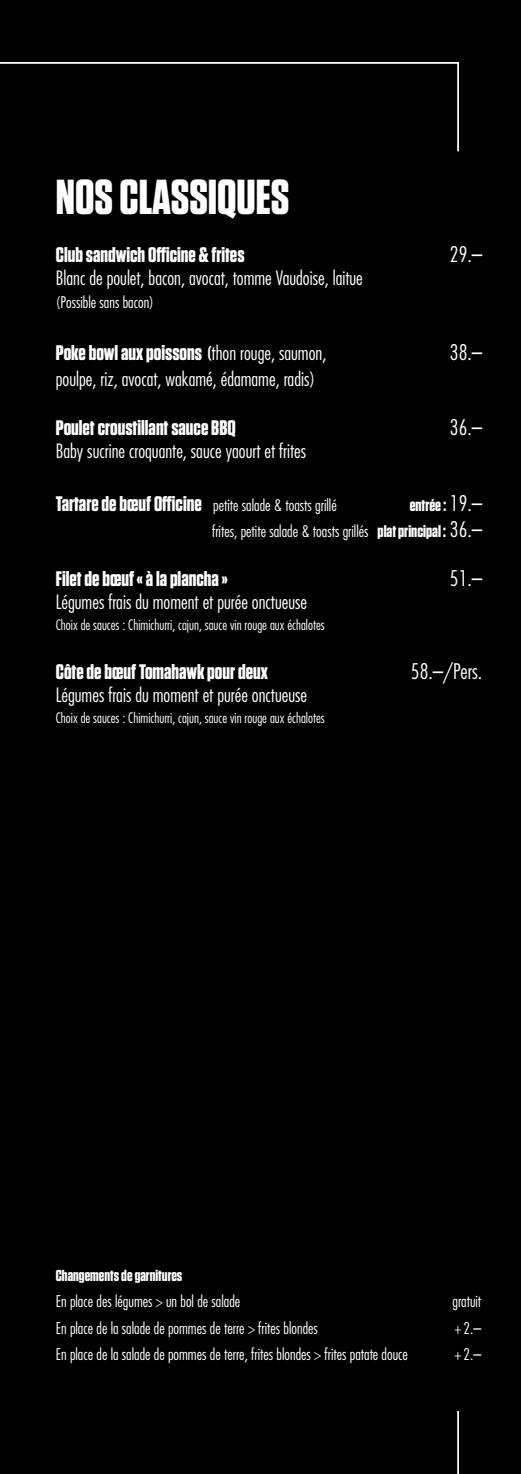
<style>
.page{position:relative;width:521px;height:1474px;background:#fff}
.page>*{position:absolute;margin:0;border:0;box-sizing:border-box;transform-origin:0 0}
.t1{font:700 49px "Tungsten";color:#fff}
.t2{font:700 21px "Tungsten";color:#fff}
.t3{font:300 condensed 21px "Futura";color:#fff}
.t4{font:300 condensed 19.25px "Futura";color:#fff}
.t5{font:700 16.62px "Tungsten";color:#fff}
.t6{font:300 condensed 15.75px "Futura";color:#fff}
.t7{font:700 15.75px "Tungsten";color:#fff}
.t8{font:300 condensed 14px "Futura";color:#fff}
.s1{font-size:19.25px}
.s2{font-family:"Futura";font-weight:300;font-stretch:condensed;font-size:19.25px}
.s3{font-family:"Tungsten";font-weight:700;font-stretch:normal;font-size:21px}
.s4{font-family:"Futura";font-weight:300;font-stretch:condensed;font-size:21px}
.s5{font-family:"Tungsten";font-weight:700;font-stretch:normal;font-size:16.62px}
.s6{font-size:21px}
</style>
<div class="page">
<div style="left:0;top:0;width:521px;height:1473px;background:#000"></div>
<svg style="left:0;top:62px;width:459px;height:90px"></svg>
<hr style="left:457px;top:1410px;width:2px;height:63px;background:#fff">
<h1 class="t1" style="left:56px;top:170px;width:217px">NOS CLASSIQUES</h1>
<h2 class="t2" style="left:56px;top:243px;width:190px">Club sandwich Officine &amp; frites</h2>
<h2 class="t3" style="left:450px;top:242px;width:34px">29.–</h2>
<p class="t4" style="left:56px;top:266px;width:308px">Blanc de poulet, bacon, avocat, tomme Vaudoise, laitue</p>
<p class="t6" style="left:56px;top:292px;width:100px">(Possible sans bacon)</p>
<h2 class="t2" style="left:56px;top:341px;width:272px">Poke bowl aux poissons <span class="s1">(</span><span class="s2">thon rouge, saumon,</span></h2>
<h2 class="t3" style="left:450px;top:340px;width:34px">38.–</h2>
<p class="t4" style="left:56px;top:368px;width:261px">poulpe, riz, avocat, wakamé, édamame, radis)</p>
<h2 class="t2" style="left:56px;top:417px;width:181px">Poulet croustillant sauce BBQ</h2>
<h2 class="t3" style="left:450px;top:415px;width:34px">36.–</h2>
<p class="t4" style="left:56px;top:439px;width:252px">Baby sucrine croquante, sauce yaourt et frites</p>
<p class="t6" style="left:56px;top:495px;width:282px"><span class="s3">Tartare de bœuf Officine</span> petite salade &amp; toasts grillé</p>
<p class="t5" style="left:410px;top:496px;width:74px">entrée : <span class="s4">19.–</span></p>
<p class="t6" style="left:212px;top:522px;width:272px">frites, petite salade &amp; toasts grillés <span class="s5">plat principal :</span> <span class="s6">36.–</span></p>
<h2 class="t2" style="left:56px;top:567px;width:173px">Filet de bœuf « à la plancha »</h2>
<h2 class="t3" style="left:450px;top:566px;width:34px">51.–</h2>
<p class="t4" style="left:56px;top:590px;width:253px">Légumes frais du moment et purée onctueuse</p>
<p class="t8" style="left:56px;top:616px;width:270px">Choix de sauces : Chimichurri, cajun, sauce vin rouge aux échalotes</p>
<h2 class="t2" style="left:56px;top:660px;width:214px">Côte de bœuf Tomahawk pour deux</h2>
<h2 class="t3" style="left:411px;top:658px;width:73px">58.–/Pers.</h2>
<p class="t4" style="left:56px;top:683px;width:253px">Légumes frais du moment et purée onctueuse</p>
<p class="t8" style="left:56px;top:709px;width:270px">Choix de sauces : Chimichurri, cajun, sauce vin rouge aux échalotes</p>
<p class="t7" style="left:56px;top:1267px;width:128px">Changements de garnitures</p>
<p class="t6" style="left:56px;top:1292px;width:186px">En place des légumes &gt; un bol de salade</p>
<p class="t6" style="left:452px;top:1292px;width:30px">gratuit</p>
<p class="t6" style="left:56px;top:1318px;width:264px">En place de la salade de pommes de terre &gt; frites blondes</p>
<p class="t6" style="left:455px;top:1318px;width:28px">+ 2.–</p>
<p class="t6" style="left:56px;top:1344px;width:354px">En place de la salade de pommes de terre, frites blondes &gt; frites patate douce</p>
<p class="t6" style="left:455px;top:1344px;width:28px">+ 2.–</p>
</div>
